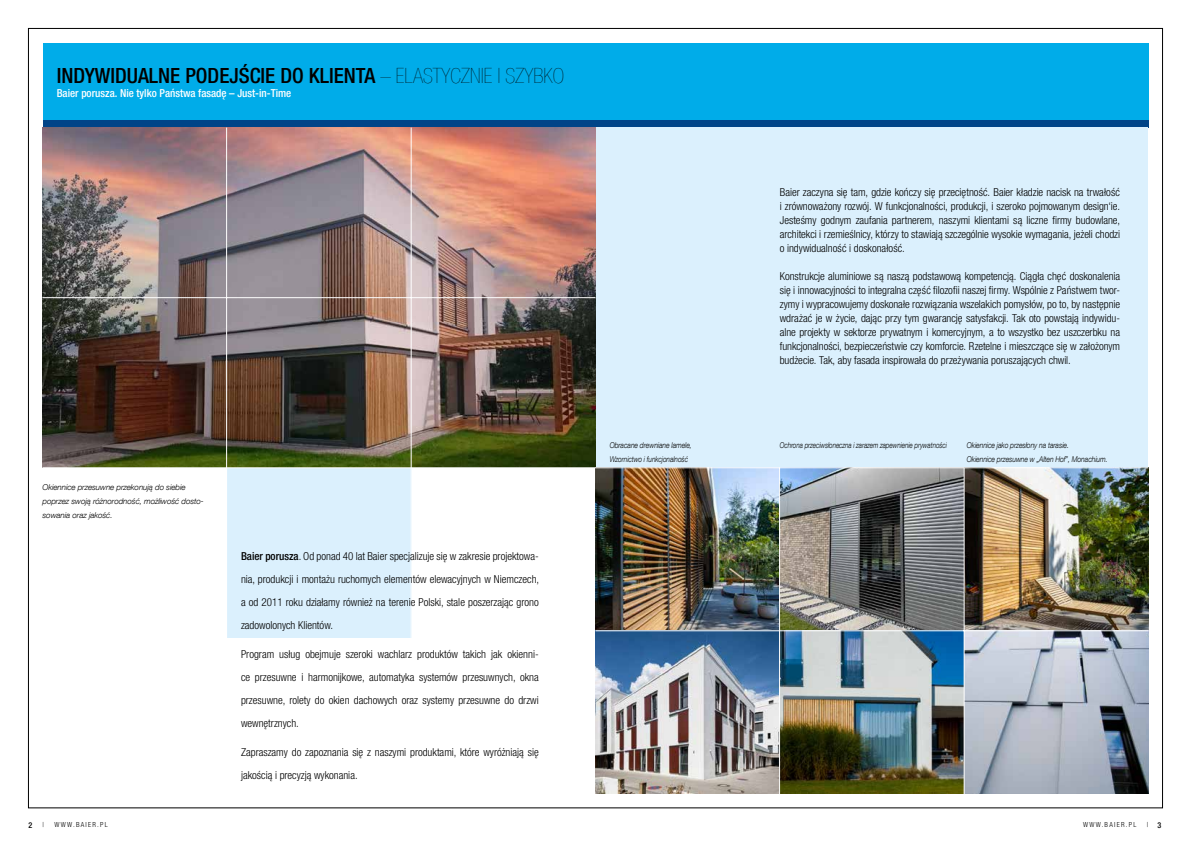
<style>
.page{position:relative;width:1191px;height:842px;background:#fff}
.page>*{position:absolute;margin:0;border:0;box-sizing:border-box;transform-origin:0 0}
.t1{font:500 condensed 21px "Helvetica Neue LT Com";color:#000}
.t2{font:300 condensed 11px/14px "Helvetica Neue LT Com";color:#000;text-align:justify}
.t3{font:500 condensed 11px "Helvetica Neue LT Com";color:#fff}
.t4{font:italic 300 8px/14px "Helvetica Neue LT Com";letter-spacing:-.01em;color:#000;scale:.85 1}
.t5{font:italic 300 8px/14px "Helvetica Neue LT Com";letter-spacing:-.01em;color:#000}
.t6{font:italic 300 8px "Helvetica Neue LT Com";letter-spacing:-.01em;color:#000;scale:.79 1}
.t7{font:500 condensed 8px "Helvetica Neue LT Com";color:#000}
.t8{font:300 condensed 7px "Helvetica Neue LT Com";letter-spacing:.18em;color:#000}
.s1{font-weight:200}
.s2{font-weight:500}
</style>
<div class="page">
<div style="left:227px;top:468px;width:184px;height:170px;background:#dbf0fd"></div>
<div style="left:43px;top:43px;width:1105px;height:77px;background:#00ace9"></div>
<div style="left:43px;top:120px;width:1105px;height:8px;background:#048"></div>
<div style="left:595px;top:128px;width:553px;height:340px;background:#dbf0fd"></div>
<img style="left:43px;top:128px;width:552px;height:339px">
<img style="left:595px;top:468px;width:553px;height:326px">
<hr style="left:411px;top:128px;width:1px;height:512px;background:#fff">
<hr style="left:226px;top:128px;width:1px;height:513px;background:#fff">
<hr style="left:43px;top:297px;width:552px;height:1px;background:#fff">
<hr style="left:779px;top:468px;width:1px;height:333px;background:#fff">
<hr style="left:43px;top:467px;width:1105px;height:1px;background:#fff">
<hr style="left:964px;top:468px;width:1px;height:334px;background:#fff">
<hr style="left:595px;top:630px;width:553px;height:1px;background:#fff">
<h1 class="t1" style="left:57px;top:63px;width:509px">INDYWIDUALNE PODEJŚCIE DO KLIENTA <span class="s1">– ELASTYCZNIE I SZYBKO</span></h1>
<p class="t3" style="left:57px;top:87px;width:236px">Baier porusza. Nie tylko Państwa fasadę – Just-in-Time</p>
<p class="t5" style="left:43px;top:480px;width:163px">Okiennice przesuwne przekonują do siebie poprzez swoją różnorodność, możliwość dosto&shy;sowania oraz jakość.</p>
<p class="t2" style="left:241px;top:545px;width:300px;line-height:23px"><span class="s2">Baier porusza</span>. Od ponad 40 lat Baier specjalizuje się w zakresie projektowa&shy;nia, produkcji i montażu ruchomych elementów elewacyjnych w Niemczech, a od 2011 roku działamy również na terenie Polski, stale poszerzając grono zadowolonych Klientów.</p>
<p class="t2" style="left:241px;top:643px;width:299px;line-height:23px">Program usług obejmuje szeroki wachlarz produktów takich jak okienni&shy;ce przesuwne i harmonijkowe, automatyka systemów przesuwnych, okna przesuwne, rolety do okien dachowych oraz systemy przesuwne do drzwi wewnętrznych.</p>
<p class="t2" style="left:241px;top:741px;width:299px;line-height:23px">Zapraszamy do zapoznania się z naszymi produktami, które wyróżniają się jakością i precyzją wykonania.</p>
<p class="t2" style="left:780px;top:185px;width:342px">Baier zaczyna się tam, gdzie kończy się przeciętność. Baier kładzie nacisk na trwałość i zrównoważony rozwój. W funkcjonalności, produkcji, i szeroko pojmowanym design‘ie.<br>Jesteśmy godnym zaufania partnerem, naszymi klientami są liczne firmy budowlane, architekci i rzemieślnicy, którzy to stawiają szczególnie wysokie wymagania, jeżeli chodzi o indywidualność i doskonałość.</p>
<p class="t2" style="left:780px;top:269px;width:342px">Konstrukcje aluminiowe są naszą podstawową kompetencją. Ciągła chęć doskonalenia się i innowacyjności to integralna część filozofii naszej firmy. Wspólnie z Państwem twor&shy;zymy i wypracowujemy doskonałe rozwiązania wszelakich pomysłów, po to, by następnie wdrażać je w życie, dając przy tym gwarancję satysfakcji. Tak oto powstają indywidu&shy;alne projekty w sektorze prywatnym i komercyjnym, a to wszystko bez uszczerbku na funkcjonalności, bezpieczeństwie czy komforcie. Rzetelne i mieszczące się w założonym budżecie. Tak, aby fasada inspirowała do przeżywania poruszających chwil.</p>
<p class="t4" style="left:609px;top:438px;width:98px">Obracane drewniane lamele,<br>Wzornictwo i funkcjonalność</p>
<p class="t6" style="left:780px;top:441px;width:213px">Ochrona przeciwsłoneczna i zarazem zapewnienie prywatności</p>
<p class="t4" style="left:967px;top:438px;width:167px">Okiennice jako przesłony na tarasie.<br>Okiennice przesuwne w „Alten Hof”, Monachium.</p>
<p class="t8" style="left:43px;top:821px;width:3px">|</p>
<p class="t8" style="left:55px;top:821px;width:55px">WWW.BAIER.PL</p>
<p class="t8" style="left:1083px;top:821px;width:55px">WWW.BAIER.PL</p>
<p class="t8" style="left:1146px;top:821px;width:3px">|</p>
<p class="t7" style="left:28px;top:820px;width:5px">2</p>
<p class="t7" style="left:1157px;top:820px;width:5px">3</p>
</div>
